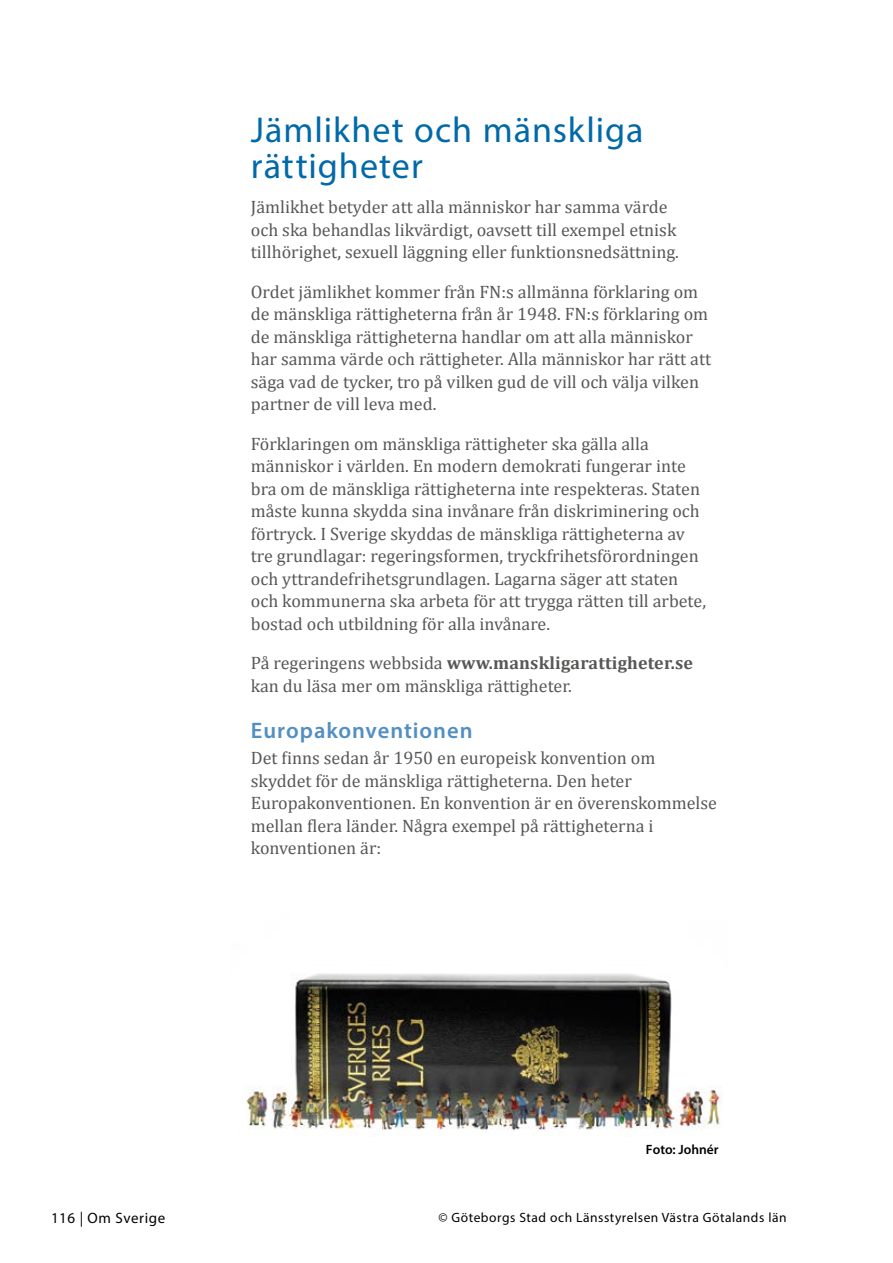
<style>
.page{position:relative;width:893px;height:1263px;background:#fff}
.page>*{position:absolute;margin:0;border:0;box-sizing:border-box;transform-origin:0 0}
.t1{font:36px/36px "Myriad Pro";letter-spacing:.025em;color:#0069a9}
.t2{font:600 22.5px "Myriad Pro";letter-spacing:.045em;color:#518fc3}
.t3{font:18px/22.5px "Cambria";color:#575756}
.t4{font:15px "Myriad Pro";letter-spacing:.04em;color:#000}
.t5{font:13.5px "Myriad Pro";letter-spacing:.04em;color:#000}
.t6{font:600 13.5px "Myriad Pro";color:#000}
.s1{font-weight:700}
</style>
<div class="page">
<img style="left:245px;top:973px;width:478px;height:164px">
<h1 class="t1" style="left:251px;top:111px;width:394px">Jämlikhet och mänskliga rättigheter</h1>
<p class="t3" style="left:251px;top:196px;width:430px">Jämlikhet betyder att alla människor har samma värde och ska behandlas likvärdigt, oavsett till exempel etnisk tillhörighet, sexuell läggning eller funktionsnedsättning.</p>
<p class="t3" style="left:251px;top:280px;width:462px">Ordet jämlikhet kommer från FN:s allmänna förklaring om de mänskliga rättigheterna från år 1948. FN:s förklaring om de mänskliga rättigheterna handlar om att alla människor har samma värde och rättigheter. Alla människor har rätt att säga vad de tycker, tro på vilken gud de vill och välja vilken partner de vill leva med.</p>
<p class="t3" style="left:251px;top:432px;width:457px">Förklaringen om mänskliga rättigheter ska gälla alla människor i världen. En modern demokrati fungerar inte bra om de mänskliga rättigheterna inte respekteras. Staten måste kunna skydda sina invånare från diskriminering och förtryck. I Sverige skyddas de mänskliga rättigheterna av tre grundlagar: regeringsformen, tryckfrihetsförordningen och yttrandefrihetsgrundlagen. Lagarna säger att staten och kommunerna ska arbeta för att trygga rätten till arbete, bostad och utbildning för alla invånare.</p>
<p class="t3" style="left:251px;top:652px;width:444px">På regeringens webbsida <span class="s1">www.manskligarattigheter.se </span>kan du läsa mer om mänskliga rättigheter.</p>
<p class="t2" style="left:251px;top:716px;width:223px">Europakonventionen</p>
<p class="t3" style="left:251px;top:747px;width:468px">Det finns sedan år 1950 en europeisk konvention om skyddet för de mänskliga rättigheterna. Den heter Europakonventionen. En konvention är en överenskommelse mellan flera länder. Några exempel på rättigheterna i konventionen är:</p>
<p class="t6" style="left:646px;top:1141px;width:74px">Foto: Johnér</p>
<p class="t4" style="left:51px;top:1209px;width:116px">116 | Om Sverige</p>
<p class="t5" style="left:438px;top:1209px;width:350px">© Göteborgs Stad och Länsstyrelsen Västra Götalands län</p>
</div>
